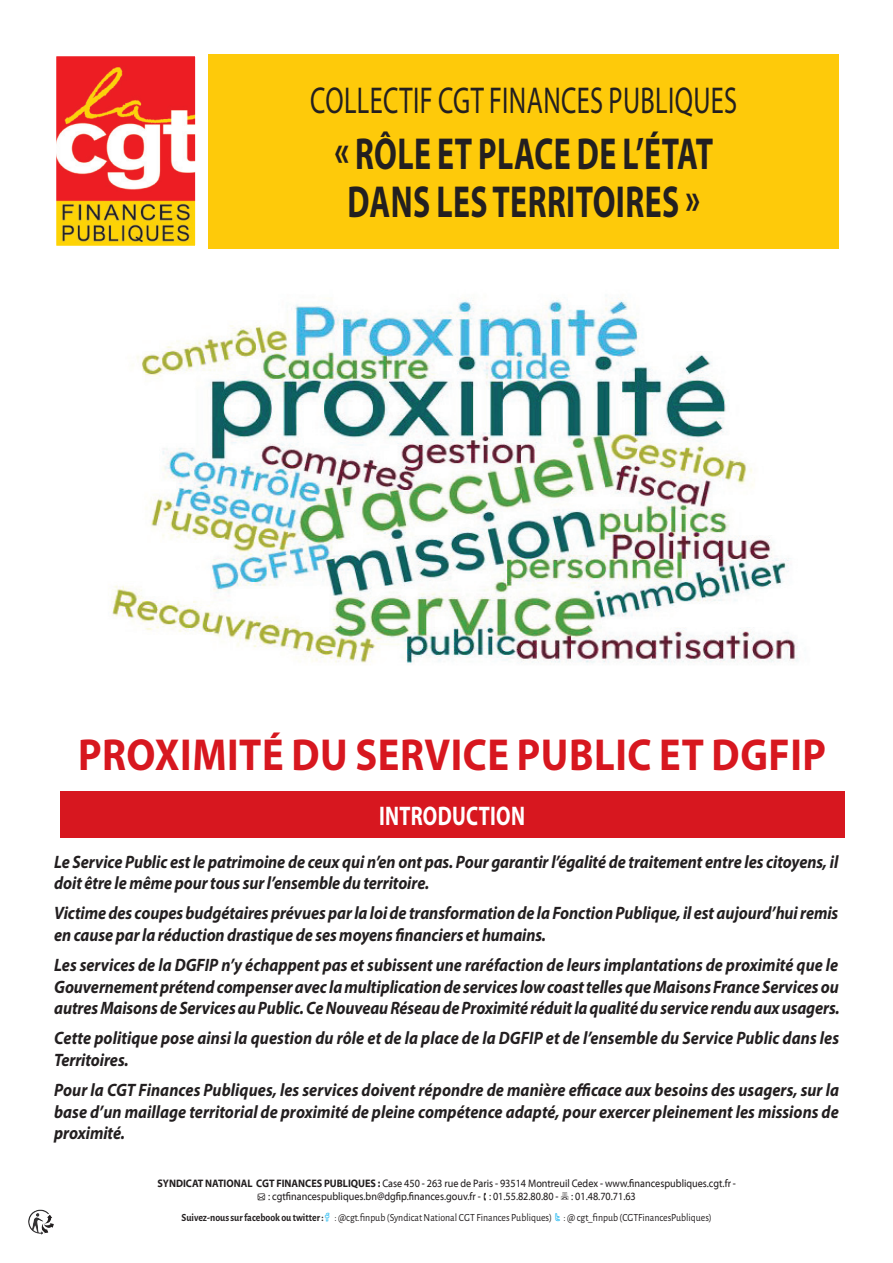
<style>
.page{position:relative;width:893px;height:1263px;background:#fff}
.page>*{position:absolute;margin:0;border:0;box-sizing:border-box;transform-origin:0 0}
.t1{font:700 45px/48px "Myriad Pro";letter-spacing:.015em;color:#231f20;scale:.71 1}
.t2{font:700 45px "Myriad Pro";letter-spacing:.015em;color:#d7171f;scale:.9 1}
.t3{font:37.5px "Myriad Pro";letter-spacing:.015em;color:#231f20;scale:.71 1}
.t4{font:700 27px "Myriad Pro";letter-spacing:.015em;color:#fff;scale:.75 1}
.t5{font:italic 700 18px/21.6px "Myriad Pro";letter-spacing:-.005em;color:#231f20;scale:.9 1}
.t6{font:10.95px "Myriad Web Pro";color:#231f20;scale:.9 1}
.t7{font:10.95px "Alegreya Sans";color:#231f20;scale:.9 1}
.s1{font-weight:700}
</style>
<div class="page">
<img style="left:57px;top:57px;width:137px;height:188px">
<div style="left:54px;top:54px;width:143px;height:194px;border:2px solid #fff"></div>
<img style="left:28px;top:1209px;width:26px;height:26px">
<div style="left:208px;top:54px;width:631px;height:194px;background:#feca0a"></div>
<div style="left:60px;top:792px;width:784px;height:46px;background:#d7171f"></div>
<img style="left:110px;top:298px;width:688px;height:367px">
<h2 class="t3" style="left:310px;top:77px;width:603px">COLLECTIF CGT FINANCES PUBLIQUES</h2>
<h1 class="t1" style="left:334px;top:129px;width:535px">« RÔLE ET PLACE DE L’ÉTAT<br>DANS LES TERRITOIRES »</h1>
<h1 class="t2" style="left:78px;top:726px;width:811px">PROXIMITÉ DU SERVICE PUBLIC ET DGFIP</h1>
<h3 class="t4" style="left:379px;top:798px;width:196px">INTRODUCTION</h3>
<p class="t5" style="left:54px;top:850px;width:873px">Le Service Public est le patrimoine de ceux qui n’en ont pas. Pour garantir l’égalité de traitement entre les citoyens, il doit être le même pour tous sur l’ensemble du territoire.</p>
<p class="t5" style="left:54px;top:902px;width:873px">Victime des coupes budgétaires prévues par la loi de transformation de la Fonction Publique, il est aujourd’hui remis en cause par la réduction drastique de ses moyens financiers et humains.</p>
<p class="t5" style="left:54px;top:953px;width:874px;text-align:justify">Les services de la DGFIP n’y échappent pas et subissent une raréfaction de leurs implantations de proximité que le Gouvernement prétend compenser avec la multiplication de services low coast telles que Maisons France Services ou autres Maisons de Services au Public. Ce Nouveau Réseau de Proximité réduit la qualité du service rendu aux usagers.</p>
<p class="t5" style="left:54px;top:1027px;width:874px">Cette politique pose ainsi la question du rôle et de la place de la DGFIP et de l’ensemble du Service Public dans les<br>Territoires.</p>
<p class="t5" style="left:54px;top:1078px;width:874px;text-align:justify">Pour la CGT Finances Publiques, les services doivent répondre de manière efficace aux besoins des usagers, sur la base d’un maillage territorial de proximité de pleine compétence adapté, pour exercer pleinement les missions de proximité.</p>
<p class="t6" style="left:157px;top:1177px;width:644px"><span class="s1">SYNDICAT NATIONAL CGT FINANCES PUBLIQUES :</span> Case 450 - 263 rue de Paris - 93514 Montreuil Cedex - www.financespubliques.cgt.fr -</p>
<p class="t6" style="left:258px;top:1190px;width:422px">● : cgtfinancespubliques.bn@dgfip.finances.gouv.fr - : 01.55.82.80.80 - : 01.48.70.71.63</p>
<p class="t7" style="left:182px;top:1210px;width:497px"><span class="s1">Suivez-nous sur facebook ou twitter :</span> : @cgt.finpub (Syndicat National cgt finances publiques) : @ cgt_finpub (CGTF</p>
<p class="t7" style="left:642px;top:1210px;width:79px">inancesPubliques)</p>
</div>
